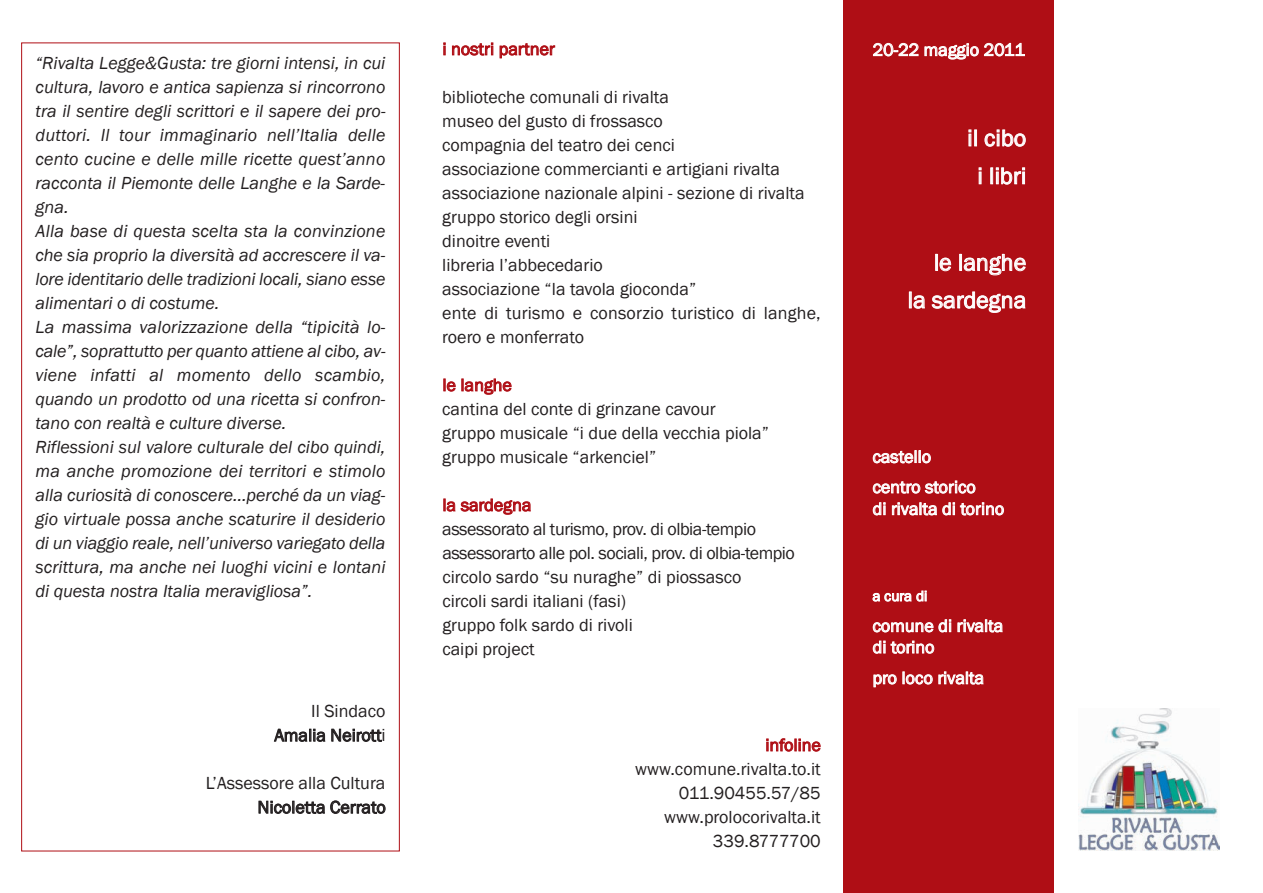
<style>
.page{position:relative;width:1263px;height:893px;background:#fff}
.page>*{position:absolute;margin:0;border:0;box-sizing:border-box;transform-origin:0 0}
.t1{font:24px/37.8px "Franklin Gothic";letter-spacing:.005em;color:#fff;text-align:center}
.t2{font:italic 18px/24px "Franklin Gothic";color:#231f20}
.t3{font:18px/24px "Franklin Gothic";color:#231f20}
.t4{font:18px/30.3px "Franklin Gothic";color:#fff}
.t5{font:18px "Franklin Gothic";color:#af0e15}
.t6{font:15px "Franklin Gothic";letter-spacing:-.01em;color:#fff}
</style>
<div class="page">
<img style="left:1079px;top:709px;width:140px;height:142px">
<div style="left:843px;top:0;width:210px;height:893px;background:#af0e15"></div>
<svg style="left:873px;top:43px;width:152px;height:17px"></svg>
<svg style="left:969px;top:130px;width:2px;height:16px"></svg>
<div style="left:974px;top:130px;width:3px;height:16px;border:1px solid #fff"></div>
<svg style="left:984px;top:129px;width:42px;height:18px"></svg>
<svg style="left:979px;top:167px;width:2px;height:17px"></svg>
<div style="left:990px;top:167px;width:3px;height:17px;border:1px solid #fff"></div>
<svg style="left:996px;top:167px;width:29px;height:18px"></svg>
<div style="left:935px;top:254px;width:3px;height:17px;border:1px solid #fff"></div>
<svg style="left:939px;top:258px;width:12px;height:13px"></svg>
<div style="left:959px;top:254px;width:3px;height:17px;border:1px solid #fff"></div>
<svg style="left:963px;top:254px;width:63px;height:22px"></svg>
<div style="left:909px;top:292px;width:3px;height:16px;border:1px solid #fff"></div>
<svg style="left:913px;top:295px;width:12px;height:14px"></svg>
<svg style="left:931px;top:291px;width:95px;height:22px"></svg>
<svg style="left:873px;top:450px;width:58px;height:13px"></svg>
<svg style="left:873px;top:481px;width:102px;height:13px"></svg>
<svg style="left:873px;top:502px;width:12px;height:13px"></svg>
<svg style="left:892px;top:502px;width:112px;height:13px"></svg>
<svg style="left:873px;top:590px;width:53px;height:12px"></svg>
<svg style="left:873px;top:619px;width:78px;height:13px"></svg>
<svg style="left:957px;top:619px;width:46px;height:13px"></svg>
<svg style="left:873px;top:640px;width:61px;height:14px"></svg>
<svg style="left:873px;top:674px;width:24px;height:13px"></svg>
<svg style="left:903px;top:672px;width:81px;height:13px"></svg>
<svg style="left:443px;top:43px;width:2px;height:12px"></svg>
<svg style="left:452px;top:43px;width:41px;height:13px"></svg>
<svg style="left:499px;top:43px;width:56px;height:15px"></svg>
<svg style="left:444px;top:379px;width:12px;height:13px"></svg>
<svg style="left:462px;top:378px;width:50px;height:17px"></svg>
<svg style="left:444px;top:498px;width:87px;height:17px"></svg>
<svg style="left:766px;top:738px;width:55px;height:14px"></svg>
<svg style="left:274px;top:728px;width:51px;height:14px"></svg>
<svg style="left:331px;top:729px;width:51px;height:13px"></svg>
<svg style="left:258px;top:800px;width:128px;height:14px"></svg>
<p class="t2" style="left:35px;top:51px;width:352px">“Rivalta Legge&amp;Gusta: tre giorni intensi, in cui cultura, lavoro e antica sapienza si rincorrono tra il sentire degli scrittori e il sapere dei pro&shy;duttori. Il tour immaginario nell’Italia delle cento cucine e delle mille ricette quest’anno racconta il Piemonte delle Langhe e la Sarde&shy;gna.<br>Alla base di questa scelta sta la convinzione che sia proprio la diversità ad accrescere il va&shy;lore identitario delle tradizioni locali, siano esse alimentari o di costume.<br>La massima valorizzazione della “tipicità lo&shy;cale”, soprattutto per quanto attiene al cibo, av&shy;viene infatti al momento dello scambio, quando un prodotto od una ricetta si confron&shy;tano con realtà e culture diverse.<br>Riflessioni sul valore culturale del cibo quindi, ma anche promozione dei territori e stimolo alla curiosità di conoscere…perché da un viag&shy;gio virtuale possa anche scaturire il desiderio di un viaggio reale, nell’universo variegato della scrittura, ma anche nei luoghi vicini e lontani di questa nostra Italia meravigliosa”.</p>
<p class="t3" style="left:274px;top:699px;width:113px;text-align:right">Il Sindaco<br>Amalia Neirotti</p>
<p class="t3" style="left:206px;top:771px;width:181px;text-align:right">L’Assessore alla Cultura<br>Nicoletta Cerrato</p>
<p class="t5" style="left:442px;top:38px;width:114px">i nostri partner</p>
<p class="t3" style="left:442px;top:85px;width:380px">biblioteche comunali di rivalta<br>museo del gusto di frossasco<br>compagnia del teatro dei cenci<br>associazione commercianti e artigiani rivalta associazione nazionale alpini - sezione di rivalta gruppo storico degli orsini<br>dinoitre eventi<br>libreria l’abbecedario<br>associazione “la tavola gioconda”<br>ente di turismo e consorzio turistico di langhe, roero e monferrato</p>
<p class="t5" style="left:442px;top:374px;width:71px">le langhe</p>
<p class="t3" style="left:442px;top:397px;width:328px">cantina del conte di grinzane cavour gruppo musicale “i due della vecchia piola” gruppo musicale “arkenciel”</p>
<p class="t5" style="left:442px;top:494px;width:91px">la sardegna</p>
<p class="t3" style="left:442px;top:517px;width:354px">assessorato al turismo, prov. di olbia-tempio assessorarto alle pol. sociali, prov. di olbia-tempio circolo sardo “su nuraghe” di piossasco<br>circoli sardi italiani (fasi)<br>gruppo folk sardo di rivoli<br>caipi project</p>
<p class="t5" style="left:765px;top:734px;width:57px">infoline</p>
<p class="t3" style="left:635px;top:757px;width:187px;text-align:right">www.comune.rivalta.to.it<br>011.90455.57/85 www.prolocorivalta.it<br>339.8777700</p>
<p class="t4" style="left:873px;top:34px;width:154px">20-22 maggio 2011</p>
<h1 class="t1" style="left:967px;top:119px;width:61px">il cibo i libri</h1>
<h1 class="t1" style="left:907px;top:243px;width:120px;text-align:right">le langhe<br>la sardegna</h1>
<p class="t4" style="left:873px;top:441px;width:105px">castello centro storico</p>
<p class="t4" style="left:873px;top:493px;width:133px">di rivalta di torino</p>
<p class="t6" style="left:872px;top:587px;width:56px">a cura di</p>
<p class="t4" style="left:873px;top:615px;width:132px;line-height:21.3px">comune di rivalta di torino</p>
<p class="t4" style="left:873px;top:662px;width:113px">pro loco rivalta</p>
</div>
